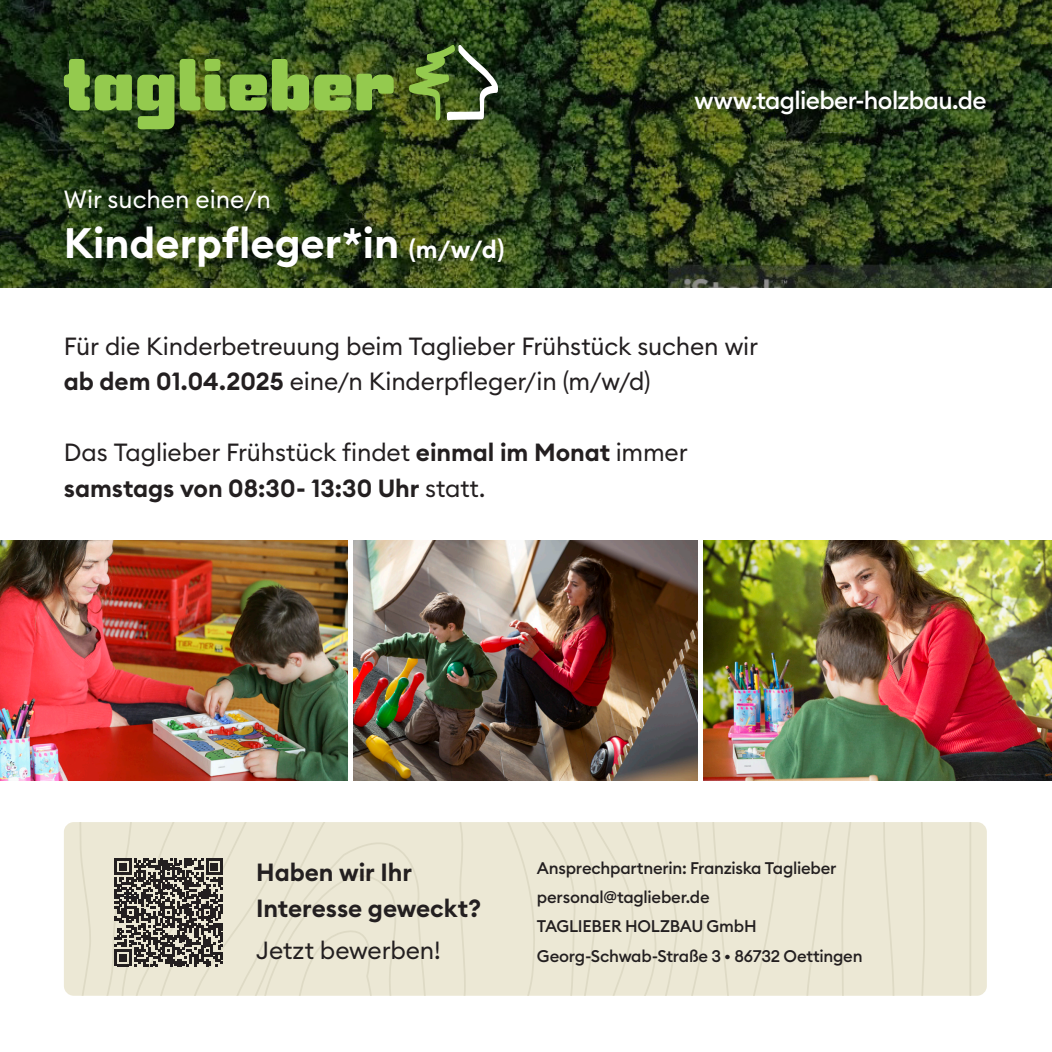
<style>
.page{position:relative;width:1052px;height:1052px;background:#fff}
.page>*{position:absolute;margin:0;border:0;box-sizing:border-box;transform-origin:0 0}
.t1{font:600 42px "Euclid Circular B";color:#fff}
.t2{font:24.5px/35.5px "Euclid Circular B";letter-spacing:-.005em;color:#231f20}
.t3{font:600 24.5px/35.5px "Euclid Circular B";letter-spacing:-.005em;color:#231f20}
.t4{font:500 24.5px "Euclid Circular B";letter-spacing:-.025em;color:#fff}
.t5{font:24.5px "Euclid Circular B";color:#fff}
.t6{font:500 16.62px/29.4px "Euclid Circular B";letter-spacing:-.015em;color:#231f20}
.s1{font-size:24.5px}
.s2{font-weight:600}
</style>
<div class="page">
<div style="left:64px;top:822px;width:923px;height:173px;background:#ece8d5"></div>
<svg style="left:115px;top:858px;width:108px;height:108px;background:#716d66"></svg>
<img style="left:0;top:541px;width:348px;height:240px">
<img style="left:354px;top:541px;width:343px;height:240px">
<img style="left:703px;top:541px;width:348px;height:240px">
<svg style="left:0;top:0;width:1052px;height:288px;background:#2d4019"></svg>
<svg style="left:409px;top:44px;width:89px;height:77px;background:#566e3b"></svg>
<svg style="left:64px;top:59px;width:110px;height:70px;background:#598031"></svg>
<svg style="left:180px;top:59px;width:214px;height:52px;background:#6c9437"></svg>
<p class="t5" style="left:64px;top:183px;width:208px">Wir suchen eine/n</p>
<h1 class="t1" style="left:64px;top:216px;width:442px">Kinderpfleger*in <span class="s1">(m/w/d)</span></h1>
<p class="t4" style="left:694px;top:85px;width:294px">www.taglieber-holzbau.de</p>
<p class="t2" style="left:64px;top:328px;width:695px">Für die Kinderbetreuung beim Taglieber Frühstück suchen wir <span class="s2">ab dem 01.04.2025</span> eine/n Kinderpfleger/in (m/w/d)</p>
<p class="t2" style="left:64px;top:434px;width:625px">Das Taglieber Frühstück findet <span class="s2">einmal im Monat</span> immer <span class="s2">samstags von 08:30- 13:30 Uhr</span> statt.</p>
<p class="t3" style="left:256px;top:855px;width:226px">Haben wir Ihr<br>Interesse geweckt?</p>
<p class="t2" style="left:256px;top:932px;width:186px">Jetzt bewerben!</p>
<p class="t6" style="left:537px;top:853px;width:327px">Ansprechpartnerin: Franziska Taglieber personal@taglieber.de<br>TAGLIEBER HOLZBAU GmbH Georg-Schwab-Straße 3 • 86732 Oettingen</p>
</div>
